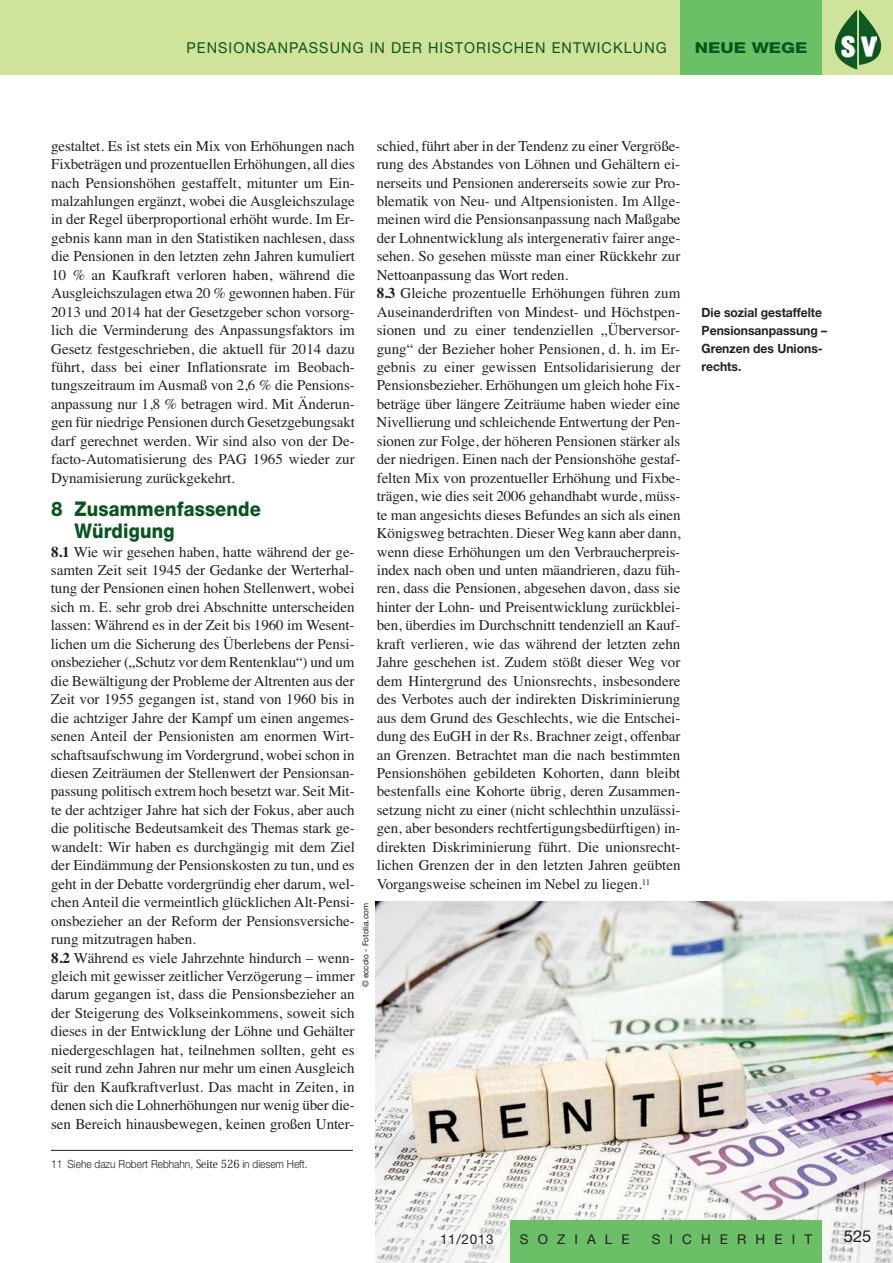
<style>
.page{position:relative;width:893px;height:1263px;background:#fff}
.page>*{position:absolute;margin:0;border:0;box-sizing:border-box;transform-origin:0 0}
.t1{font:800 20.25px/22.5px "Helvetica Neue";letter-spacing:.01em;color:#08551e;scale:.9 1}
.t2{font:16.5px "Helvetica Neue";color:#231f20}
.t3{font:15px/18.5px "Times";letter-spacing:-.005em;color:#231f20}
.t4{font:15px "Helvetica Neue";letter-spacing:.075em;color:#08551e;scale:.96 1}
.t5{font:800 15px "Helvetica Neue";color:#08551e;scale:1.2 1}
.t6{font:13.5px "Helvetica Neue";letter-spacing:.675em;color:#231f20}
.t7{font:700 12.75px/18px "Helvetica Neue";color:#231f20;scale:.95 1}
.t8{font:300 11.25px "Helvetica Neue";color:#231f20;scale:.9 1}
.t9{font:8.25px "Helvetica Neue";letter-spacing:-.005em;color:#231f20}
.s1{font-weight:700}
.s2{font-family:"Koz Min Pr 6 N";font-weight:500}
</style>
<div class="page">
<img style="left:375px;top:901px;width:518px;height:362px">
<div style="left:0;top:0;width:893px;height:74px;background:#d0e39a"></div>
<div style="left:680px;top:0;width:142px;height:74px;background:#6bc067"></div>
<div style="left:510px;top:1220px;width:312px;height:43px;background:#6bc067"></div>
<img style="left:859px;top:10px;width:22px;height:55px">
<img style="left:835px;top:10px;width:22px;height:60px">
<img style="left:839px;top:35px;width:17px;height:22px">
<img style="left:861px;top:36px;width:15px;height:21px">
<hr style="left:51px;top:1150px;width:302px;height:1px;background:#231f20">
<p class="t4" style="left:186px;top:43px;width:502px">PENSIONSANPASSUNG IN DER HISTORISCHEN ENTWICKLUNG</p>
<p class="t5" style="left:695px;top:43px;width:96px">NEUE WEGE</p>
<p class="t3" style="left:51px;top:136px;width:306px;text-align:justify">gestaltet. Es ist stets ein Mix von Erhöhungen nach Fixbeträgen und prozentuellen Erhöhungen, all dies nach Pensionshöhen gestaffelt, mitunter um Ein&shy;malzahlungen ergänzt, wobei die Ausgleichszulage in der Regel überproportional erhöht wurde. Im Er&shy;gebnis kann man in den Statistiken nachlesen, dass die Pensionen in den letzten zehn Jahren kumuliert 10 % an Kaufkraft verloren haben, während die Ausgleichszulagen etwa 20 % gewonnen haben. Für 2013 und 2014 hat der Gesetzgeber schon vorsorg&shy;lich die Verminderung des Anpassungsfaktors im Gesetz festgeschrieben, die aktuell für 2014 dazu führt, dass bei einer Inflationsrate im Beobach&shy;tungszeitraum im Ausmaß von 2,6 % die Pensions&shy;anpassung nur 1,8 % betragen wird. Mit Änderun&shy;gen für niedrige Pensionen durch Gesetzgebungsakt darf gerechnet werden. Wir sind also von der De&shy;facto-Automatisierung des PAG 1965 wieder zur Dynamisierung zurückgekehrt.</p>
<h1 class="t1" style="left:74px;top:499px;width:209px;text-indent:-23px">8 Zusammenfassende<br>Würdigung</h1>
<p class="t3" style="left:51px;top:542px;width:306px"><span class="s1">8.1</span> Wie wir gesehen haben, hatte während der ge&shy;samten Zeit seit 1945 der Gedanke der Werterhal&shy;tung der Pensionen einen hohen Stellenwert, wobei sich m. E. sehr grob drei Abschnitte unterscheiden lassen: Während es in der Zeit bis 1960 im Wesent&shy;lichen um die Sicherung des Überlebens der Pensi&shy;onsbezieher („Schutz vor dem Rentenklau“) und um die Bewältigung der Probleme der Altrenten aus der Zeit vor 1955 gegangen ist, stand von 1960 bis in die achtziger Jahre der Kampf um einen angemes&shy;senen Anteil der Pensionisten am enormen Wirt&shy;schaftsaufschwung im Vordergrund, wobei schon in diesen Zeiträumen der Stellenwert der Pensionsan&shy;passung politisch extrem hoch besetzt war. Seit Mit&shy;te der achtziger Jahre hat sich der Fokus, aber auch die politische Bedeutsamkeit des Themas stark ge&shy;wandelt: Wir haben es durchgängig mit dem Ziel der Eindämmung der Pensionskosten zu tun, und es geht in der Debatte vordergründig eher darum, wel&shy;chen Anteil die vermeintlich glücklichen Alt-Pensi&shy;onsbezieher an der Reform der Pensionsversiche&shy;rung mitzutragen haben.<br><span class="s1">8.2</span> Während es viele Jahrzehnte hindurch – wenn&shy;gleich mit gewisser zeitlicher Verzögerung – immer darum gegangen ist, dass die Pensionsbezieher an der Steigerung des Volkseinkommens, soweit sich dieses in der Entwicklung der Löhne und Gehälter niedergeschlagen hat, teilnehmen sollten, geht es seit rund zehn Jahren nur mehr um einen Ausgleich für den Kaufkraftverlust. Das macht in Zeiten, in denen sich die Lohnerhöhungen nur wenig über die&shy;sen Bereich hinausbewegen, keinen großen Unter-</p>
<p class="t9" style="left:363px;top:987px;width:85px;rotate:-90deg">© eccolo - Fotolia.com</p>
<p class="t3" style="left:377px;top:136px;width:305px">schied, führt aber in der Tendenz zu einer Vergröße&shy;rung des Abstandes von Löhnen und Gehältern ei&shy;nerseits und Pensionen andererseits sowie zur Pro&shy;blematik von Neu- und Altpensionisten. Im Allge&shy;meinen wird die Pensionsanpassung nach Maßgabe der Lohnentwicklung als intergenerativ fairer ange&shy;sehen. So gesehen müsste man einer Rückkehr zur Nettoanpassung das Wort reden.<br><span class="s1">8.3</span> Gleiche prozentuelle Erhöhungen führen zum Auseinanderdriften von Mindest- und Höchstpen&shy;sionen und zu einer tendenziellen „Überversor&shy;gung“ der Bezieher hoher Pensionen, d. h. im Er&shy;gebnis zu einer gewissen Entsolidarisierung der Pensionsbezieher. Erhöhungen um gleich hohe Fix&shy;beträge über längere Zeiträume haben wieder eine Nivellierung und schleichende Entwertung der Pen&shy;sionen zur Folge, der höheren Pensionen stärker als der niedrigen. Einen nach der Pensionshöhe gestaf&shy;felten Mix von prozentueller Erhöhung und Fixbe&shy;trägen, wie dies seit 2006 gehandhabt wurde, müss&shy;te man angesichts dieses Befundes an sich als einen Königsweg betrachten. Dieser Weg kann aber dann, wenn diese Erhöhungen um den Verbraucherpreis&shy;index nach oben und unten mäandrieren, dazu füh&shy;ren, dass die Pensionen, abgesehen davon, dass sie hinter der Lohn- und Preisentwicklung zurückblei&shy;ben, überdies im Durchschnitt tendenziell an Kauf&shy;kraft verlieren, wie das während der letzten zehn Jahre geschehen ist. Zudem stößt dieser Weg vor dem Hintergrund des Unionsrechts, insbesondere des Verbotes auch der indirekten Diskriminierung aus dem Grund des Geschlechts, wie die Entschei&shy;dung des EuGH in der Rs. Brachner zeigt, offenbar an Grenzen. Betrachtet man die nach bestimmten Pensionshöhen gebildeten Kohorten, dann bleibt bestenfalls eine Kohorte übrig, deren Zusammen&shy;setzung nicht zu einer (nicht schlechthin unzulässi&shy;gen, aber besonders rechtfertigungsbedürftigen) in&shy;direkten Diskriminierung führt. Die unionsrecht&shy;lichen Grenzen der in den letzten Jahren geübten Vorgangsweise scheinen im Nebel zu liegen.<sup>11</sup></p>
<p class="t8" style="left:51px;top:1155px;width:287px">11 Siehe dazu Robert Rebhahn, <span class="s2">Seite 526</span> in diesem Heft.</p>
<p class="t7" style="left:702px;top:304px;width:134px">Die sozial gestaffelte<br>Pensionsanpassung –<br>Grenzen des Unions&shy;rechts.</p>
<p class="t6" style="left:440px;top:1234px;width:55px">11/2013</p>
<p class="t6" style="left:520px;top:1234px;width:111px">SOZIALE</p>
<p class="t6" style="left:652px;top:1234px;width:162px">SICHERHEIT</p>
<p class="t2" style="left:844px;top:1230px;width:29px">525</p>
</div>
